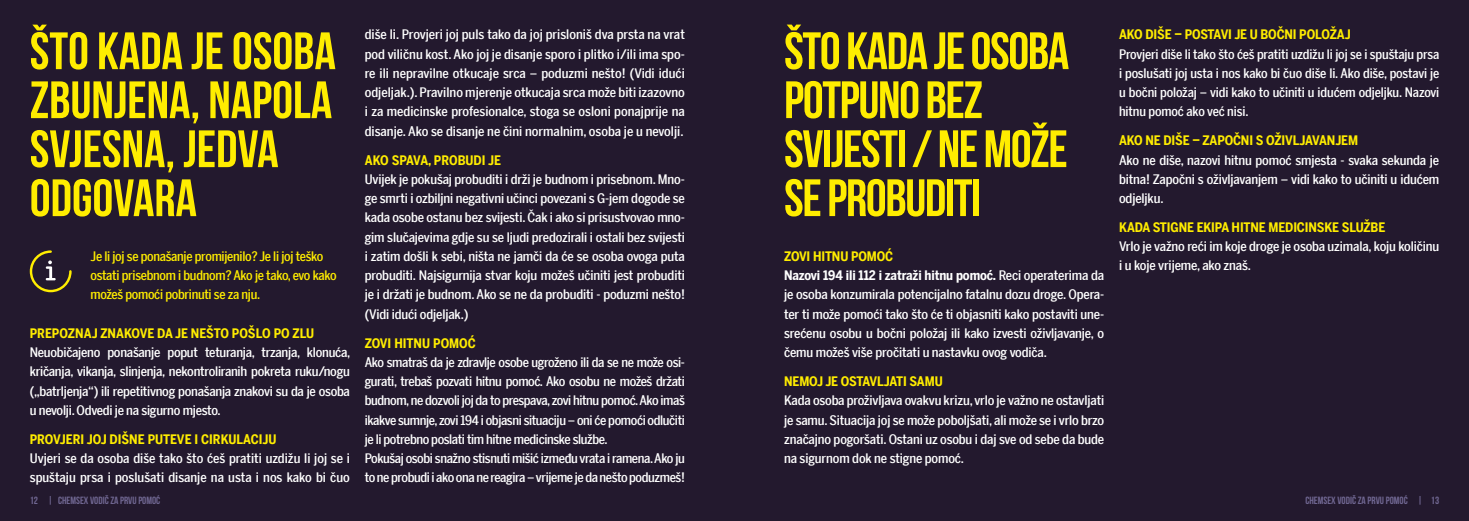
<style>
.page{position:relative;width:1469px;height:521px;background:#fff}
.page>*{position:absolute;margin:0;border:0;box-sizing:border-box;transform-origin:0 0}
.t1{font:700 52.5px/49px "Bebas Neue";color:#ffed00}
.t2{font:700 52.5px/49px "Bebas Neue";letter-spacing:-.025em;color:#ffed00}
.t3{font:500 condensed 13.12px/19.2px "Benton Sans";letter-spacing:-.02em;color:#fff;text-align:justify}
.t4{font:700 13.12px "Benton Sans Condensed";letter-spacing:-.01em;color:#ffed00}
.t5{font:500 condensed 13.12px/19.2px "Benton Sans";letter-spacing:-.02em;color:#ffed00}
.t6{font:500 condensed 13.12px/19.2px "Benton Sans";color:#fff}
.t7{font:700 13.12px/19.2px "Benton Sans Condensed";letter-spacing:-.01em;color:#fff}
.t8{font:700 10.5px "Bebas Neue";color:#706792}
.s1{color:#ffed00}
.s2{font-family:"Benton Sans";font-weight:500;font-stretch:condensed}
</style>
<div class="page">
<div style="left:0;top:0;width:734px;height:521px;background:#23192e"></div>
<div style="left:734px;top:0;width:734px;height:521px;background:#23192e"></div>
<svg style="left:29px;top:250px;width:43px;height:43px"></svg>
<h1 class="t1" style="left:30px;top:26px;width:308px">ŠTO KADA JE OSOBA<br>ZBUNJENA, NAPOLA<br>SVJESNA, JEDVA<br>ODGOVARA</h1>
<h1 class="t2" style="left:784px;top:26px;width:287px">ŠTO KADA JE OSOBA<br>POTPUNO BEZ<br>SVIJESTI / NE MOŽE<br>SE PROBUDITI</h1>
<p class="t3" style="left:365px;top:25px;width:321px">diše li. Provjeri joj puls tako da joj prisloniš dva prsta na vrat pod viličnu kost. Ako joj je disanje sporo i plitko i/ili ima spo&shy;re ili nepravilne otkucaje srca – poduzmi nešto! (Vidi idući odjeljak.). Pravilno mjerenje otkucaja srca može biti izazovno i za medicinske profesionalce, stoga se osloni ponajprije na disanje. Ako se disanje ne čini normalnim, osoba je u nevolji.</p>
<p class="t4" style="left:365px;top:152px;width:138px">AKO SPAVA, PROBUDI JE</p>
<p class="t3" style="left:365px;top:169px;width:322px">Uvijek je pokušaj probuditi i drži je budnom i prisebnom. Mno&shy;ge smrti i ozbiljni negativni učinci povezani s G-jem dogode se kada osobe ostanu bez svijesti. Čak i ako si prisustvovao mno&shy;gim slučajevima gdje su se ljudi predozirali i ostali bez svijesti i zatim došli k sebi, ništa ne jamči da će se osoba ovoga puta probuditi. Najsigurnija stvar koju možeš učiniti jest probuditi je i držati je budnom. Ako se ne da probuditi - poduzmi nešto! (Vidi idući odjeljak.)</p>
<p class="t4" style="left:365px;top:334px;width:113px">ZOVI HITNU POMOĆ</p>
<p class="t3" style="left:365px;top:352px;width:322px;text-align:left">Ako smatraš da je zdravlje osobe ugroženo ili da se ne može osi&shy;gurati, trebaš pozvati hitnu pomoć. Ako osobu ne možeš držati budnom, ne dozvoli joj da to prespava, zovi hitnu pomoć. Ako imaš ikakve sumnje, zovi 194 i objasni situaciju – oni će pomoći odlučiti je li potrebno poslati tim hitne medicinske službe.<br>Pokušaj osobi snažno stisnuti mišić između vrata i ramena. Ako ju to ne probudi i ako ona ne reagira – vrijeme je da nešto poduzmeš!</p>
<p class="t7" style="left:784px;top:246px;width:321px"><span class="s1">ZOVI HITNU POMOĆ<br></span>Nazovi 194 ili 112 i zatraži hitnu pomoć. <span class="s2">Reci operaterima da</span></p>
<p class="t3" style="left:784px;top:285px;width:322px">je osoba konzumirala potencijalno fatalnu dozu droge. Opera&shy;ter ti može pomoći tako što će ti objasniti kako postaviti une&shy;srećenu osobu u bočni položaj ili kako izvesti oživljavanje, o čemu možeš više pročitati u nastavku ovog vodiča.</p>
<p class="t4" style="left:784px;top:373px;width:160px">NEMOJ JE OSTAVLJATI SAMU</p>
<p class="t3" style="left:784px;top:391px;width:322px">Kada osoba proživljava ovakvu krizu, vrlo je važno ne ostavljati je samu. Situacija joj se može poboljšati, ali može se i vrlo brzo značajno pogoršati. Ostani uz osobu i daj sve od sebe da bude na sigurnom dok ne stigne pomoć.</p>
<p class="t5" style="left:91px;top:246px;width:247px">Je li joj se ponašanje promijenilo? Je li joj teško ostati prisebnom i budnom? Ako je tako, evo kako možeš pomoći pobrinuti se za nju.</p>
<p class="t4" style="left:30px;top:325px;width:286px">PREPOZNAJ ZNAKOVE DA JE NEŠTO POŠLO PO ZLU</p>
<p class="t3" style="left:30px;top:343px;width:322px">Neuobičajeno ponašanje poput teturanja, trzanja, klonuća, kričanja, vikanja, slinjenja, nekontroliranih pokreta ruku/nogu („batrljenja“) ili repetitivnog ponašanja znakovi su da je osoba u nevolji. Odvedi je na sigurno mjesto.</p>
<p class="t4" style="left:30px;top:431px;width:248px">PROVJERI JOJ DIŠNE PUTEVE I CIRKULACIJU</p>
<p class="t6" style="left:30px;top:449px;width:321px">Uvjeri se da osoba diše tako što ćeš pratiti uzdižu li joj se i spuštaju prsa i poslušati disanje na usta i nos kako bi čuo</p>
<p class="t4" style="left:1119px;top:26px;width:233px">AKO DIŠE – POSTAVI JE U BOČNI POLOŽAJ</p>
<p class="t3" style="left:1119px;top:44px;width:322px">Provjeri diše li tako što ćeš pratiti uzdižu li joj se i spuštaju prsa i poslušati joj usta i nos kako bi čuo diše li. Ako diše, postavi je u bočni položaj – vidi kako to učiniti u idućem odjeljku. Nazovi hitnu pomoć ako već nisi.</p>
<p class="t4" style="left:1119px;top:132px;width:240px">AKO NE DIŠE – ZAPOČNI S OŽIVLJAVANJEM</p>
<p class="t3" style="left:1119px;top:150px;width:321px">Ako ne diše, nazovi hitnu pomoć smjesta - svaka sekunda je bitna! Započni s oživljavanjem – vidi kako to učiniti u idućem odjeljku.</p>
<p class="t4" style="left:1119px;top:219px;width:268px">KADA STIGNE EKIPA HITNE MEDICINSKE SLUŽBE</p>
<p class="t3" style="left:1119px;top:237px;width:322px">Vrlo je važno reći im koje droge je osoba uzimala, koju količinu i u koje vrijeme, ako znaš.</p>
<p class="t8" style="left:30px;top:495px;width:132px">12 | CHEMSEX VODIČ ZA PRVU POMOĆ</p>
<p class="t8" style="left:1305px;top:495px;width:135px">CHEMSEX VODIČ ZA PRVU POMOĆ | 13</p>
</div>
